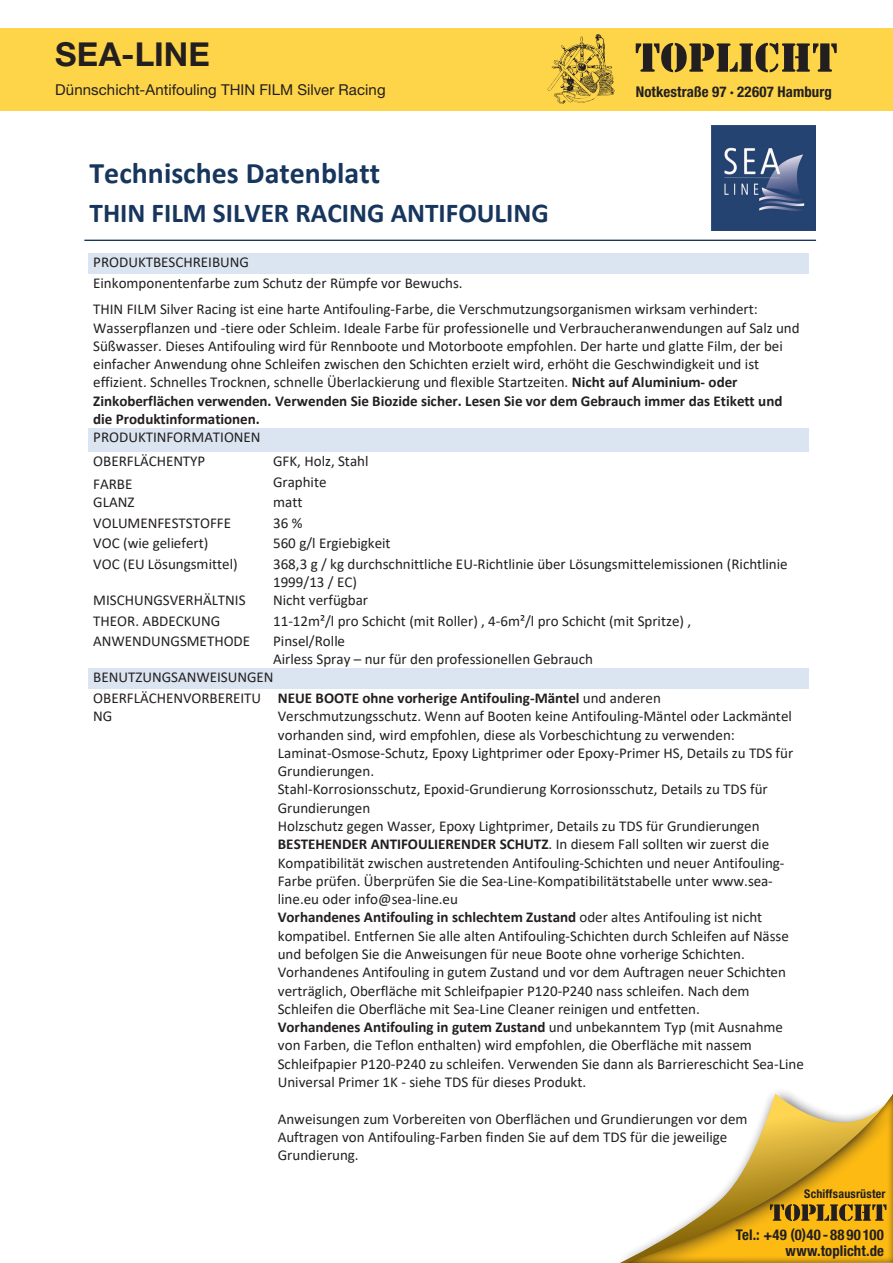
<style>
.page{position:relative;width:893px;height:1263px;background:#fff}
.page>*{position:absolute;margin:0;border:0;box-sizing:border-box;transform-origin:0 0}
.t1{font:700 33px "Helvetica Neue LTW1 G";color:#231f20}
.t2{font:700 29.85px "Calibri";color:#17365d}
.t3{font:700 27.3px "Calibri";color:#17365d}
.t4{font:15px/18.3px "Calibri";color:#231f20}
.t5{font:15px "Helvetica Neue LTW1 G";letter-spacing:.005em;color:#231f20}
.t6{font:700 condensed 14.85px "Helvetica Neue LTW1 G";letter-spacing:.01em;color:#231f20}
.t7{font:700 condensed 14.7px "Helvetica Neue LTW1 G";letter-spacing:.01em;color:#231f20}
.t8{font:700 condensed 12px "Helvetica Neue LTW1 G";letter-spacing:.015em;color:#231f20}
.s1{font-weight:700}
</style>
<div class="page">
<div style="left:0;top:28px;width:893px;height:82px;background:#fed549"></div>
<svg style="left:548px;top:34px;width:67px;height:70px"></svg>
<svg style="left:636px;top:43px;width:201px;height:29px"></svg>
<img style="left:711px;top:125px;width:105px;height:105px">
<hr style="left:84px;top:240px;width:732px;height:1px;background:#17365d">
<div style="left:88px;top:253px;width:721px;height:21px;background:#dbe5f1"></div>
<div style="left:88px;top:428px;width:721px;height:24px;background:#dbe5f1"></div>
<div style="left:88px;top:668px;width:721px;height:21px;background:#dbe5f1"></div>
<svg style="left:620px;top:1094px;width:273px;height:169px"></svg>
<svg style="left:770px;top:1204px;width:116px;height:17px;background:#876619"></svg>
<h1 class="t1" style="left:55px;top:34px;width:156px">SEA-LINE</h1>
<p class="t5" style="left:55px;top:81px;width:332px">Dünnschicht-Antifouling THIN FILM Silver Racing</p>
<p class="t6" style="left:636px;top:83px;width:198px">Notkestraße 97 · 22607 Hamburg</p>
<p class="t2" style="left:89px;top:152px;width:292px">Technisches Datenblatt</p>
<p class="t3" style="left:89px;top:194px;width:461px">THIN FILM SILVER RACING ANTIFOULING</p>
<p class="t4" style="left:93px;top:252px;width:371px;line-height:20.4px">PRODUKTBESCHREIBUNG<br>Einkomponentenfarbe zum Schutz der Rümpfe vor Bewuchs.</p>
<p class="t4" style="left:93px;top:300px;width:708px">THIN FILM Silver Racing ist eine harte Antifouling-Farbe, die Verschmutzungsorganismen wirksam verhindert:<br>Wasserpflanzen und -tiere oder Schleim. Ideale Farbe für professionelle und Verbraucheranwendungen auf Salz und Süßwasser. Dieses Antifouling wird für Rennboote und Motorboote empfohlen. Der harte und glatte Film, der bei einfacher Anwendung ohne Schleifen zwischen den Schichten erzielt wird, erhöht die Geschwindigkeit und ist effizient. Schnelles Trocknen, schnelle Überlackierung und flexible Startzeiten. <span class="s1">Nicht auf Aluminium- oder Zinkoberflächen verwenden. Verwenden Sie Biozide sicher. Lesen Sie vor dem Gebrauch immer das Etikett und die Produktinformationen.<br></span>PRODUKTINFORMATIONEN</p>
<p class="t4" style="left:93px;top:451px;width:114px">OBERFLÄCHENTYP</p>
<p class="t4" style="left:273px;top:451px;width:97px">GFK, Holz, Stahl</p>
<p class="t4" style="left:93px;top:475px;width:41px">FARBE</p>
<p class="t4" style="left:273px;top:472px;width:55px">Graphite</p>
<p class="t4" style="left:93px;top:493px;width:43px">GLANZ</p>
<p class="t4" style="left:273px;top:493px;width:31px">matt</p>
<p class="t4" style="left:93px;top:513px;width:139px">VOLUMENFESTSTOFFE</p>
<p class="t4" style="left:273px;top:513px;width:31px">36%</p>
<p class="t4" style="left:93px;top:534px;width:117px">VOC (wie geliefert)</p>
<p class="t4" style="left:273px;top:534px;width:119px">560 g/l Ergiebigkeit</p>
<p class="t4" style="left:93px;top:554px;width:146px">VOC (EU Lösungsmittel)</p>
<p class="t4" style="left:273px;top:554px;width:516px">368,3 g / kg durchschnittliche EU-Richtlinie über Lösungsmittelemissionen (Richtlinie<br>1999/13 / EC)</p>
<p class="t4" style="left:93px;top:591px;width:154px">MISCHUNGSVERHÄLTNIS</p>
<p class="t4" style="left:273px;top:591px;width:97px">Nicht verfügbar</p>
<p class="t4" style="left:93px;top:611px;width:129px">THEOR. ABDECKUNG</p>
<p class="t4" style="left:273px;top:611px;width:420px">11-12m²/l pro Schicht (mit Roller) , 4-6m²/l pro Schicht (mit Spritze) ,</p>
<p class="t4" style="left:93px;top:631px;width:158px">ANWENDUNGSMETHODE</p>
<p class="t4" style="left:273px;top:631px;width:74px">Pinsel/Rolle</p>
<p class="t4" style="left:273px;top:650px;width:321px">Airless Spray – nur für den professionellen Gebrauch</p>
<p class="t4" style="left:93px;top:668px;width:182px">BENUTZUNGSANWEISUNGEN</p>
<p class="t4" style="left:93px;top:688px;width:169px">OBERFLÄCHENVORBEREITU<br>NG</p>
<p class="t4" style="left:278px;top:688px;width:528px"><span class="s1">NEUE BOOTE ohne vorherige Antifouling-Mäntel</span> und anderen Verschmutzungsschutz. Wenn auf Booten keine Antifouling-Mäntel oder Lackmäntel vorhanden sind, wird empfohlen, diese als Vorbeschichtung zu verwenden:<br>Laminat-Osmose-Schutz, Epoxy Lightprimer oder Epoxy-Primer HS, Details zu TDS für Grundierungen.<br>Stahl-Korrosionsschutz, Epoxid-Grundierung Korrosionsschutz, Details zu TDS für Grundierungen<br>Holzschutz gegen Wasser, Epoxy Lightprimer, Details zu TDS für Grundierungen <span class="s1">BESTEHENDER ANTIFOULIERENDER SCHUTZ</span>. In diesem Fall sollten wir zuerst die Kompatibilität zwischen austretenden Antifouling-Schichten und neuer Antifouling-Farbe prüfen. Überprüfen Sie die Sea-Line-Kompatibilitätstabelle unter www.sea&shy;line.eu oder info@sea-line.eu<br><span class="s1">Vorhandenes Antifouling in schlechtem Zustand</span> oder altes Antifouling ist nicht kompatibel. Entfernen Sie alle alten Antifouling-Schichten durch Schleifen auf Nässe und befolgen Sie die Anweisungen für neue Boote ohne vorherige Schichten.<br>Vorhandenes Antifouling in gutem Zustand und vor dem Auftragen neuer Schichten verträglich, Oberfläche mit Schleifpapier P120-P240 nass schleifen. Nach dem Schleifen die Oberfläche mit Sea-Line Cleaner reinigen und entfetten.<br><span class="s1">Vorhandenes Antifouling in gutem Zustand</span> und unbekanntem Typ (mit Ausnahme von Farben, die Teflon enthalten) wird empfohlen, die Oberfläche mit nassem Schleifpapier P120-P240 zu schleifen. Verwenden Sie dann als Barriereschicht Sea-Line Universal Primer 1K - siehe TDS für dieses Produkt.</p>
<p class="t4" style="left:278px;top:1109px;width:471px">Anweisungen zum Vorbereiten von Oberflächen und Grundierungen vor dem<br>Auftragen von Antifouling-Farben finden Sie auf dem TDS für die jeweilige<br>Grundierung.</p>
<p class="t8" style="left:804px;top:1187px;width:83px">Schiffsausrüster</p>
<p class="t8" style="left:826px;top:1187px;width:8px">f</p>
<p class="t7" style="left:736px;top:1226px;width:150px">Tel.: +49 (0)40-8890100</p>
<p class="t7" style="left:786px;top:1241px;width:100px">www.toplicht.de</p>
</div>
